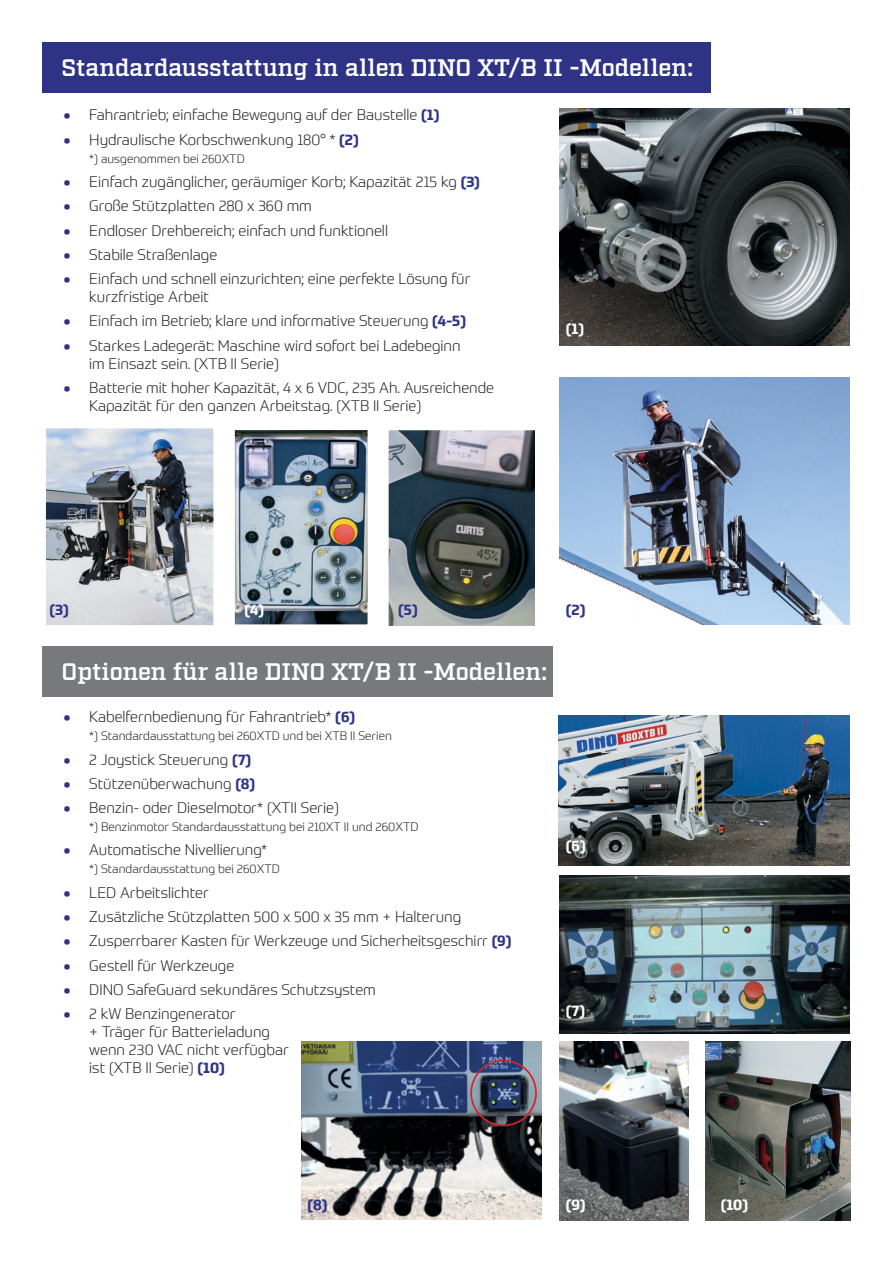
<style>
.page{position:relative;width:893px;height:1263px;background:#fff}
.page>*{position:absolute;margin:0;border:0;box-sizing:border-box;transform-origin:0 0}
.t1{font:600 23.85px "Factoria";letter-spacing:-.01em;color:#fff}
.t2{font:300 15px/18px "Prometo";color:#231f20}
.t3{font:700 15px "Prometo";color:#fff}
.t4{font:700 15px "Prometo";color:#2f3386}
.t5{font:300 12px "Prometo";color:#231f20}
.s1{font-weight:900;color:#2f3386}
.s2{font-weight:700;color:#2f3386}
</style>
<div class="page">
<div style="left:43px;top:43px;width:668px;height:50px;background:#2f3386"></div>
<div style="left:43px;top:646px;width:510px;height:51px;background:#77797c"></div>
<img style="left:560px;top:109px;width:290px;height:237px">
<img style="left:559px;top:716px;width:291px;height:149px">
<img style="left:560px;top:378px;width:290px;height:246px">
<img style="left:559px;top:875px;width:291px;height:158px">
<img style="left:47px;top:429px;width:166px;height:195px">
<div style="left:43px;top:425px;width:174px;height:203px;border:3px solid #fff"></div>
<img style="left:301px;top:1042px;width:240px;height:177px">
<img style="left:390px;top:431px;width:144px;height:194px">
<div style="left:386px;top:427px;width:152px;height:202px;border:3px solid #fff"></div>
<img style="left:560px;top:1042px;width:129px;height:178px">
<img style="left:236px;top:431px;width:131px;height:192px">
<div style="left:232px;top:427px;width:139px;height:200px;border:3px solid #fff"></div>
<img style="left:705px;top:1042px;width:145px;height:178px">
<div style="left:470px;top:1060px;width:67px;height:66px;border:2px solid #d3242a;border-radius:50%"></div>
<h1 class="t1" style="left:62px;top:53px;width:633px">Standardausstattung in allen DINO XT/B II -Modellen:</h1>
<p class="t2" style="left:64px;top:106px;width:377px"><span class="s1">•</span> Fahrantrieb; einfache Bewegung auf der Baustelle <span class="s2">(1)</span></p>
<p class="t2" style="left:64px;top:130px;width:297px"><span class="s1">•</span> Hydraulische Korbschwenkung 180° * <span class="s2">(2)</span></p>
<p class="t5" style="left:89px;top:151px;width:157px">*) ausgenommen bei 260XTD</p>
<p class="t2" style="left:64px;top:172px;width:418px"><span class="s1">•</span> Einfach zugänglicher, geräumiger Korb; Kapazität 215 kg <span class="s2">(3)</span></p>
<p class="t2" style="left:64px;top:197px;width:250px"><span class="s1">•</span> Große Stützplatten 280 x 360 mm</p>
<p class="t2" style="left:64px;top:221px;width:326px"><span class="s1">•</span> Endloser Drehbereich; einfach und funktionell</p>
<p class="t2" style="left:64px;top:245px;width:155px"><span class="s1">•</span> Stabile Straßenlage</p>
<p class="t2" style="left:89px;top:270px;width:383px;text-indent:-26px"><span class="s1">•</span> Einfach und schnell einzurichten; eine perfekte Lösung für kurzfristige Arbeit</p>
<p class="t2" style="left:64px;top:312px;width:404px"><span class="s1">•</span> Einfach im Betrieb; klare und informative Steuerung <span class="s2">(4-5)</span></p>
<p class="t2" style="left:89px;top:336px;width:373px;text-indent:-26px"><span class="s1">•</span> Starkes Ladegerät: Maschine wird sofort bei Ladebeginn im Einsazt sein. (XTB II Serie)</p>
<p class="t2" style="left:89px;top:378px;width:406px;text-indent:-26px"><span class="s1">•</span> Batterie mit hoher Kapazität, 4 x 6 VDC, 235 Ah. Ausreichende<br>Kapazität für den ganzen Arbeitstag. (XTB II Serie)</p>
<p class="t3" style="left:566px;top:319px;width:20px">(1)</p>
<p class="t4" style="left:50px;top:601px;width:21px">(3)</p>
<p class="t3" style="left:244px;top:601px;width:21px">(4)</p>
<p class="t4" style="left:398px;top:601px;width:21px">(5)</p>
<p class="t4" style="left:566px;top:601px;width:21px">(2)</p>
<h1 class="t1" style="left:62px;top:657px;width:487px">Optionen für alle DINO XT/B II -Modellen:</h1>
<p class="t2" style="left:64px;top:708px;width:293px"><span class="s1">•</span> Kabelfernbedienung für Fahrantrieb* <span class="s2">(6)</span></p>
<p class="t5" style="left:89px;top:729px;width:304px">*) Standardausstattung bei 260XTD und bei XTB II Serien</p>
<p class="t2" style="left:64px;top:750px;width:189px"><span class="s1">•</span> 2 Joystick Steuerung <span class="s2">(7)</span></p>
<p class="t2" style="left:64px;top:774px;width:193px"><span class="s1">•</span> Stützenüberwachung <span class="s2">(8)</span></p>
<p class="t2" style="left:64px;top:799px;width:277px"><span class="s1">•</span> Benzin- oder Dieselmotor* (XTII Serie)</p>
<p class="t5" style="left:89px;top:820px;width:331px">*) Benzinmotor Standardausstattung bei 210XT II und 260XTD</p>
<p class="t2" style="left:64px;top:841px;width:205px"><span class="s1">•</span> Automatische Nivellierung*</p>
<p class="t5" style="left:89px;top:862px;width:192px">*) Standardausstattung bei 260XTD</p>
<p class="t2" style="left:64px;top:883px;width:147px"><span class="s1">•</span> LED Arbeitslichter</p>
<p class="t2" style="left:64px;top:907px;width:399px"><span class="s1">•</span> Zusätzliche Stützplatten 500 x 500 x 35 mm + Halterung</p>
<p class="t2" style="left:64px;top:932px;width:449px"><span class="s1">•</span> Zusperrbarer Kasten für Werkzeuge und Sicherheitsgeschirr <span class="s2">(9)</span></p>
<p class="t2" style="left:64px;top:956px;width:172px"><span class="s1">•</span> Gestell für Werkzeuge</p>
<p class="t2" style="left:64px;top:980px;width:314px"><span class="s1">•</span> DINO SafeGuard sekundäres Schutzsystem</p>
<p class="t2" style="left:89px;top:1005px;width:201px;text-indent:-26px"><span class="s1">•</span> 2 kW Benzingenerator<br>+ Träger für Batterieladung wenn 230 VAC nicht verfügbar ist (XTB II Serie) <span class="s2">(10)</span></p>
<p class="t3" style="left:566px;top:837px;width:21px">(6)</p>
<p class="t3" style="left:566px;top:1001px;width:21px">(7)</p>
<p class="t4" style="left:308px;top:1195px;width:21px">(8)</p>
<p class="t3" style="left:566px;top:1195px;width:21px">(9)</p>
<p class="t3" style="left:721px;top:1195px;width:29px">(10)</p>
</div>
